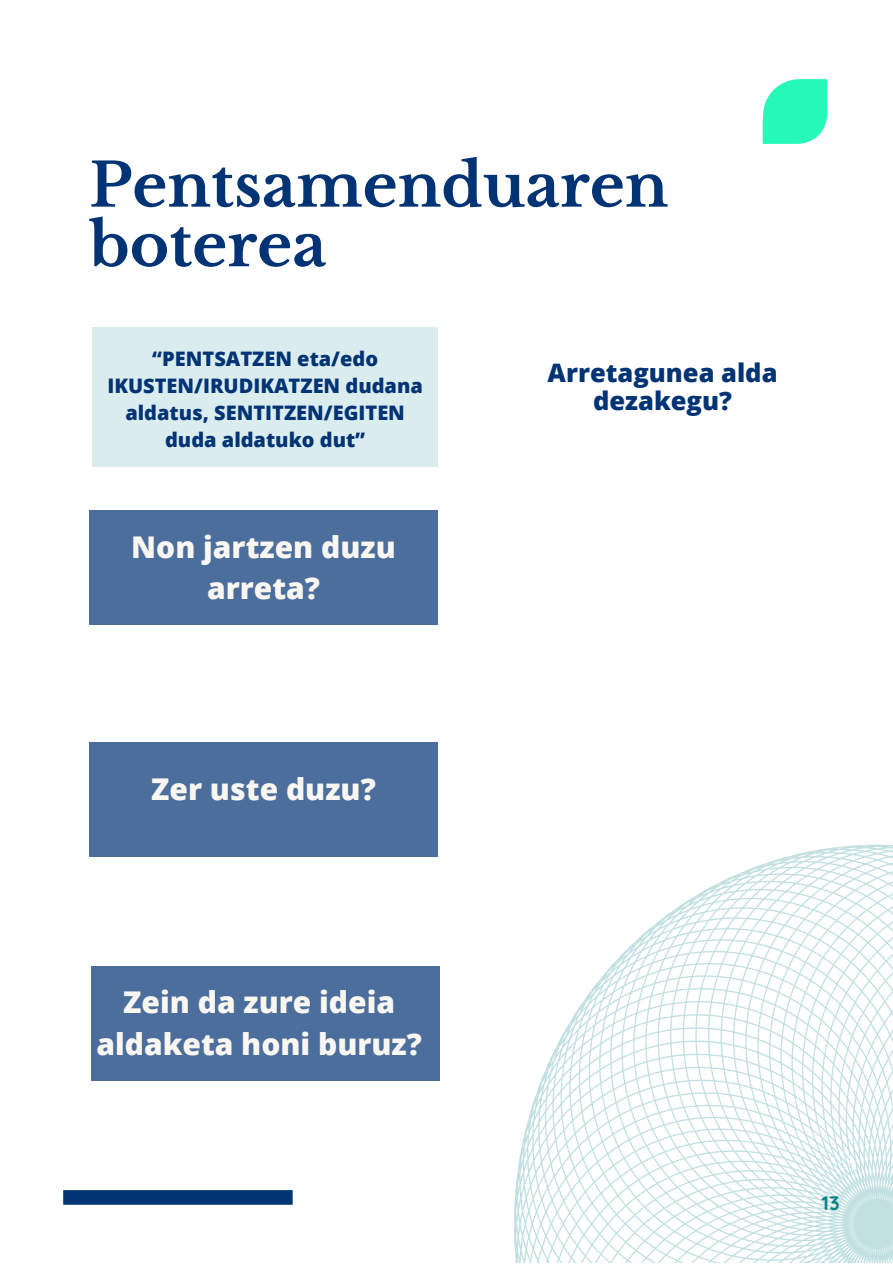
<style>
.page{position:relative;width:893px;height:1264px;background:#fff}
.page>*{position:absolute;margin:0;border:0;box-sizing:border-box;transform-origin:0 0}
.t1{font:700 60px/59.6px "Libre Baskerville";color:#023374}
.t2{font:800 30px/41.5px "Open Sans";color:#faf7f2;text-align:center}
.t3{font:800 25.5px/28px "Open Sans";color:#023374;text-align:center}
.t4{font:800 19.95px/27px "Open Sans";color:#023374;text-align:center}
.t5{font:700 19.5px "Quicksand";color:#098287}
</style>
<div class="page">
<svg style="left:762px;top:79px;width:65px;height:65px"></svg>
<div style="left:93px;top:327px;width:345px;height:140px;background:#daeced"></div>
<div style="left:63px;top:1190px;width:229px;height:14px;background:#023374"></div>
<div style="left:89px;top:510px;width:348px;height:115px;background:#4b6e9c"></div>
<div style="left:89px;top:742px;width:348px;height:115px;background:#4b6e9c"></div>
<div style="left:91px;top:966px;width:348px;height:114px;background:#4b6e9c"></div>
<svg style="left:514px;top:844px;width:378px;height:418px"></svg>
<p class="t1" style="left:89px;top:156px;width:580px">Pentsamenduaren boterea</p>
<p class="t4" style="left:107px;top:345px;width:317px">“PENTSATZEN eta/edo<br>IKUSTEN/IRUDIKATZEN dudana aldatus, SENTITZEN/EGITEN duda aldatuko dut”</p>
<p class="t3" style="left:547px;top:358px;width:231px">Arretagunea alda dezakegu?</p>
<p class="t2" style="left:131px;top:525px;width:266px">Non jartzen duzu arreta?</p>
<p class="t2" style="left:151px;top:767px;width:226px">Zer uste duzu?</p>
<p class="t2" style="left:96px;top:981px;width:327px">Zein da zure ideia aldaketa honi buruz?</p>
<p class="t5" style="left:821px;top:1190px;width:19px">13</p>
</div>
